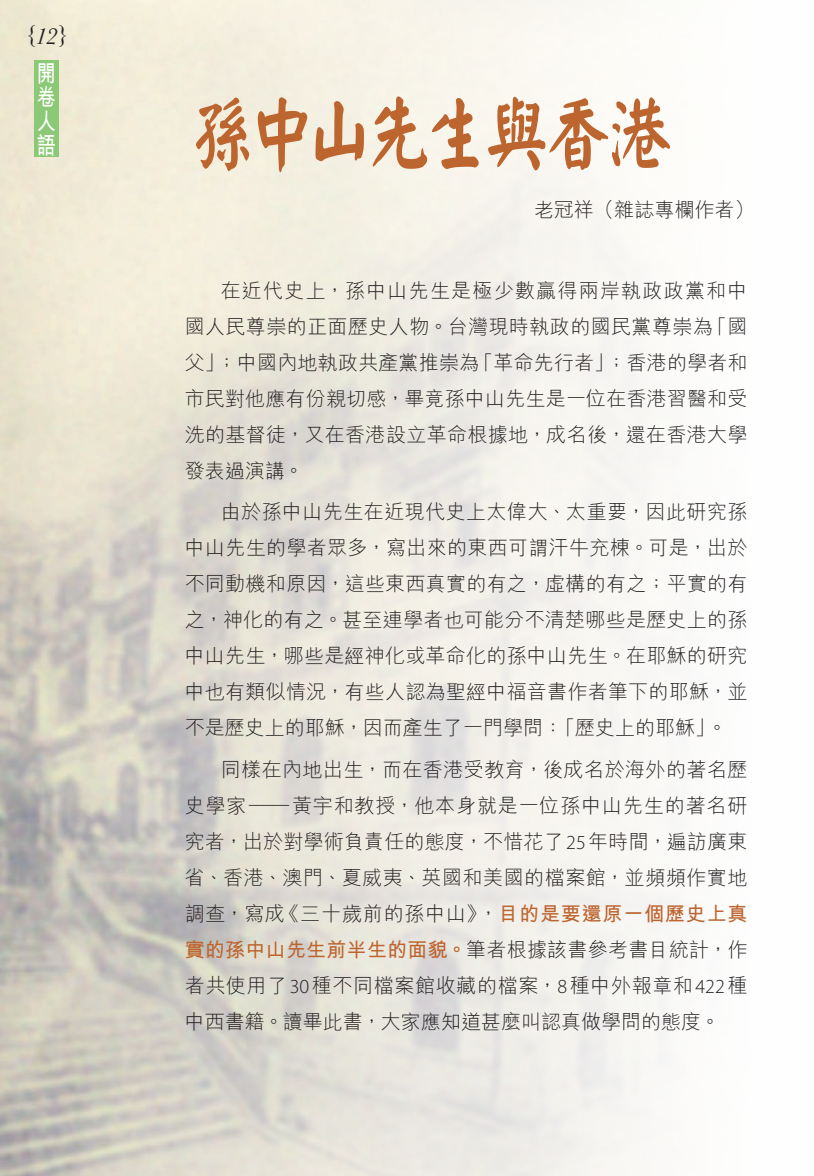
<style>
.page{position:relative;width:814px;height:1176px;background:#fff}
.page>*{position:absolute;margin:0;border:0;box-sizing:border-box;transform-origin:0 0}
._2012_眉題{font:700 24px/24px "M Hei HK";color:#fff;text-align:justify;scale:.8 1}
._2012_number{font:italic 24px "Baskerville";color:#231f20}
._2012_newsletter_tex{font:300 20px/36px "M Hei HK";letter-spacing:.01em;color:#231f20;text-align:justify}
._2012_name_sung{font:300 20px "M Hei HK";color:#231f20}
.s1{font-family:"Myriad Pro"}
.s2{font-weight:700;color:#bd652f}
</style>
<div class="page">
<div style="left:34px;top:61px;width:25px;height:96px;background:#8bc976"></div>
<svg style="left:196px;top:96px;width:474px;height:77px"></svg>
<p class="_2012_number" style="left:25px;top:21px;width:44px">{12}</p>
<p class="_2012_眉題" style="left:37px;top:60px;width:24px">開卷人語</p>
<p class="_2012_name_sung" style="left:534px;top:196px;width:221px">老冠祥（雜誌專欄作者）</p>
<p class="_2012_newsletter_tex" style="left:184px;top:272px;width:564px;text-indent:36px">在近代史上，孫中山先生是極少數贏得兩岸執政政黨和中國人民尊崇的正面歷史人物。台灣現時執政的國民黨尊崇為「國父」；中國內地執政共產黨推崇為「革命先行者」；香港的學者和市民對他應有份親切感，畢竟孫中山先生是一位在香港習醫和受洗的基督徒，又在香港設立革命根據地，成名後，還在香港大學發表過演講。</p>
<p class="_2012_newsletter_tex" style="left:184px;top:493px;width:564px;text-indent:36px">由於孫中山先生在近現代史上太偉大、太重要，因此研究孫中山先生的學者眾多，寫出來的東西可謂汗牛充棟。可是，出於不同動機和原因，這些東西真實的有之，虛構的有之；平實的有之，神化的有之。甚至連學者也可能分不清楚哪些是歷史上的孫中山先生，哪些是經神化或革命化的孫中山先生。在耶穌的研究中也有類似情況，有些人認為聖經中福音書作者筆下的耶穌，並不是歷史上的耶穌，因而產生了一門學問：「歷史上的耶穌」。</p>
<p class="_2012_newsletter_tex" style="left:184px;top:751px;width:564px;text-indent:36px">同樣在內地出生，而在香港受教育，後成名於海外的著名歷史學家——黃宇和教授，他本身就是一位孫中山先生的著名研究者，出於對學術負責任的態度，不惜花了<span class="s1">25</span>年時間，遍訪廣東省、香港、澳門、夏威夷、英國和美國的檔案館，並頻頻作實地調查，寫成《三十歲前的孫中山》，<span class="s2">目的是要還原一個歷史上真實的孫中山先生前半生的面貌。</span>筆者根據該書參考書目統計，作者共使用了<span class="s1">30</span>種不同檔案館收藏的檔案，<span class="s1">8</span>種中外報章和<span class="s1">422</span>種中西書籍。讀畢此書，大家應知道甚麼叫認真做學問的態度。</p>
</div>
